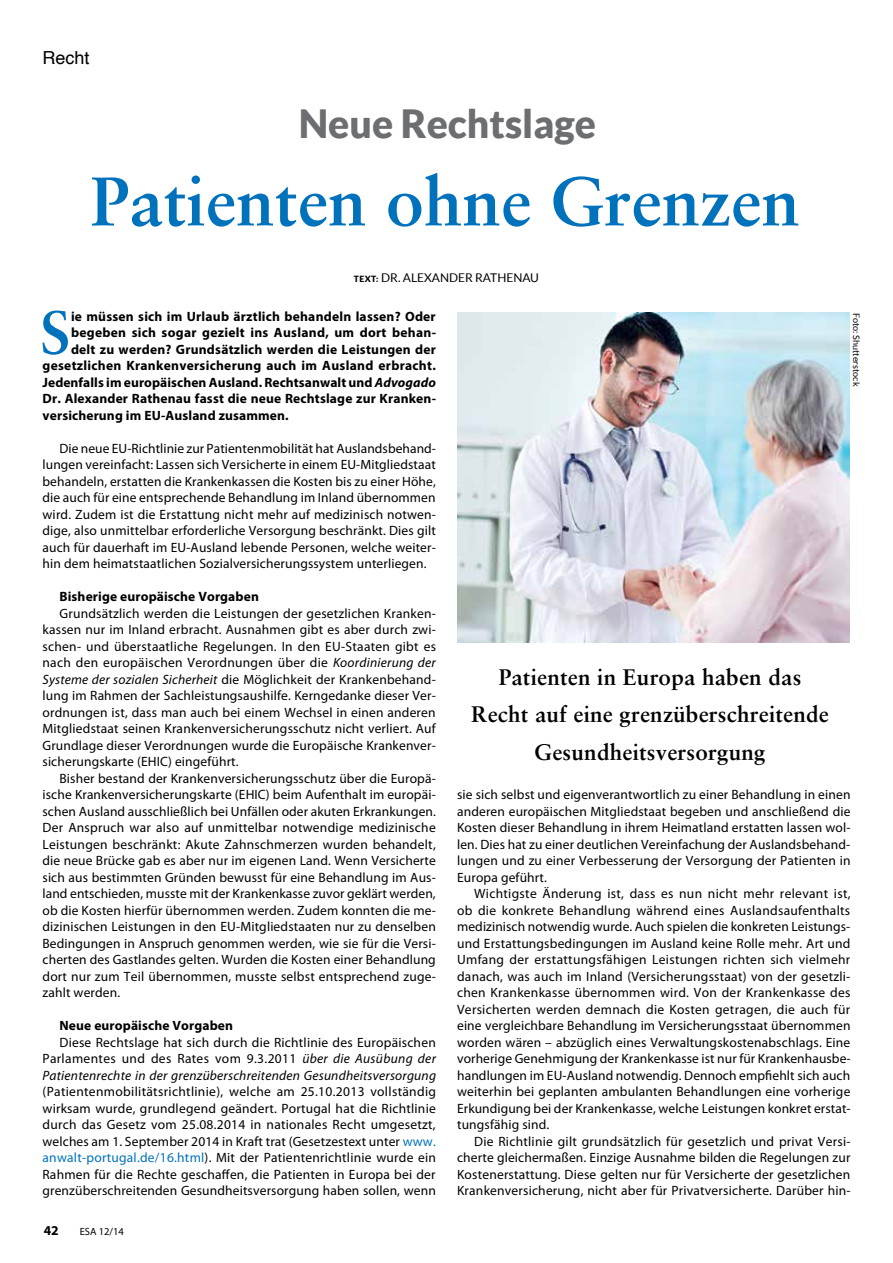
<style>
.page{position:relative;width:893px;height:1263px;background:#fff}
.page>*{position:absolute;margin:0;border:0;box-sizing:border-box;transform-origin:0 0}
.t1{font:700 69px "Sabon";color:#0072bc}
.t2{font:700 60.75px "Sabon";color:#0072bc}
.t3{font:900 39px "Lato";color:#6d6e71}
.t4{font:700 22.5px/37.5px "Sabon";letter-spacing:.01em;color:#000;text-align:center}
.t5{font:18px "Helvetica";color:#000}
.t6{font:13.5px/16.5px "Myriad Pro";letter-spacing:.01em;color:#000;text-align:justify}
.t7{font:700 13.5px "Myriad Pro";letter-spacing:.015em;color:#000}
.t8{font:12px "Lato";color:#000}
.t9{font:10.5px "Myriad Pro";color:#000}
.t10{font:9px "Lato";color:#000}
.s1{font-weight:900;font-size:8.55px}
.s2{font-style:italic}
.s3{color:#0072bc}
</style>
<div class="page">
<img style="left:457px;top:313px;width:392px;height:329px">
<h3 class="t5" style="left:43px;top:44px;width:49px">Recht</h3>
<h3 class="t3" style="left:299px;top:101px;width:299px">Neue Rechtslage</h3>
<h1 class="t1" style="left:90px;top:159px;width:711px">Patienten ohne Grenzen</h1>
<p class="t8" style="left:354px;top:271px;width:187px"><span class="s1">TEXT:</span> DR. ALEXANDER RATHENAU</p>
<h2 class="t2" style="left:40px;top:295px;width:32px">S</h2>
<p class="t7" style="left:71px;top:307px;width:366px">ie müssen sich im Urlaub ärztlich behandeln lassen? Oder</p>
<p class="t7" style="left:71px;top:324px;width:367px">begeben sich sogar gezielt ins Ausland, um dort behan-</p>
<p class="t7" style="left:71px;top:340px;width:366px">delt zu werden? Grundsätzlich werden die Leistungen der</p>
<p class="t7" style="left:43px;top:357px;width:395px">gesetzlichen Krankenversicherung auch im Ausland erbracht.</p>
<p class="t7" style="left:43px;top:373px;width:395px">Jedenfalls im europäischen Ausland. Rechtsanwalt und <span class="s2">Advogado</span></p>
<p class="t7" style="left:43px;top:390px;width:395px">Dr. Alexander Rathenau fasst die neue Rechtslage zur Kranken-</p>
<p class="t7" style="left:43px;top:406px;width:248px">versicherung im EU-Ausland zusammen.</p>
<p class="t6" style="left:43px;top:440px;width:395px;text-indent:17px">Die neue EU-Richtlinie zur Patientenmobilität hat Auslandsbehand&shy;lungen vereinfacht: Lassen sich Versicherte in einem EU-Mitgliedstaat behandeln, erstatten die Krankenkassen die Kosten bis zu einer Höhe, die auch für eine entsprechende Behandlung im Inland übernommen wird. Zudem ist die Erstattung nicht mehr auf medizinisch notwen&shy;dige, also unmittelbar erforderliche Versorgung beschränkt. Dies gilt auch für dauerhaft im EU-Ausland lebende Personen, welche weiter&shy;hin dem heimatstaatlichen Sozialversicherungssystem unterliegen.</p>
<p class="t7" style="left:60px;top:588px;width:201px">Bisherige europäische Vorgaben</p>
<p class="t6" style="left:43px;top:605px;width:395px;text-indent:17px">Grundsätzlich werden die Leistungen der gesetzlichen Kranken&shy;kassen nur im Inland erbracht. Ausnahmen gibt es aber durch zwi&shy;schen- und überstaatliche Regelungen. In den EU-Staaten gibt es nach den europäischen Verordnungen über die <span class="s2">Koordinierung der Systeme der sozialen Sicherheit</span> die Möglichkeit der Krankenbehand&shy;lung im Rahmen der Sachleistungsaushilfe. Kerngedanke dieser Ver&shy;ordnungen ist, dass man auch bei einem Wechsel in einen anderen Mitgliedstaat seinen Krankenversicherungsschutz nicht verliert. Auf Grundlage dieser Verordnungen wurde die Europäische Krankenver&shy;sicherungskarte (EHIC) eingeführt.</p>
<p class="t6" style="left:43px;top:770px;width:395px;text-indent:17px">Bisher bestand der Krankenversicherungsschutz über die Europä&shy;ische Krankenversicherungskarte (EHIC) beim Aufenthalt im europäi&shy;schen Ausland ausschließlich bei Unfällen oder akuten Erkrankungen.<br>Der Anspruch war also auf unmittelbar notwendige medizinische Leistungen beschränkt: Akute Zahnschmerzen wurden behandelt, die neue Brücke gab es aber nur im eigenen Land. Wenn Versicherte sich aus bestimmten Gründen bewusst für eine Behandlung im Aus&shy;land entschieden, musste mit der Krankenkasse zuvor geklärt werden, ob die Kosten hierfür übernommen werden. Zudem konnten die me&shy;dizinischen Leistungen in den EU-Mitgliedstaaten nur zu denselben Bedingungen in Anspruch genommen werden, wie sie für die Versi&shy;cherten des Gastlandes gelten. Wurden die Kosten einer Behandlung dort nur zum Teil übernommen, musste selbst entsprechend zuge&shy;zahlt werden.</p>
<p class="t7" style="left:60px;top:1017px;width:175px">Neue europäische Vorgaben</p>
<p class="t6" style="left:43px;top:1034px;width:395px;text-indent:17px">Diese Rechtslage hat sich durch die Richtlinie des Europäischen Parlamentes und des Rates vom 9.3.2011 <span class="s2">über die Ausübung der Patientenrechte in der grenzüberschreitenden Gesundheitsversorgung</span></p>
<p class="t6" style="left:43px;top:1083px;width:395px">(Patientenmobilitätsrichtlinie), welche am 25.10.2013 vollständig wirksam wurde, grundlegend geändert. Portugal hat die Richtlinie durch das Gesetz vom 25.08.2014 in nationales Recht umgesetzt, welches am 1. September 2014 in Kraft trat (Gesetzestext unter <span class="s3">www. anwalt-portugal.de/16.html</span>). Mit der Patientenrichtlinie wurde ein Rahmen für die Rechte geschaffen, die Patienten in Europa bei der grenzüberschreitenden Gesundheitsversorgung haben sollen, wenn</p>
<p class="t7" style="left:44px;top:1222px;width:16px">42</p>
<p class="t9" style="left:80px;top:1225px;width:46px">ESA 12/14</p>
<p class="t10" style="left:861px;top:313px;width:75px;rotate:90deg">Foto: Shutterstock</p>
<h3 class="t4" style="left:471px;top:658px;width:359px">Patienten in Europa haben das<br>Recht auf eine grenzüberschreitende<br>Gesundheitsversorgung</h3>
<p class="t6" style="left:457px;top:786px;width:395px">sie sich selbst und eigenverantwortlich zu einer Behandlung in einen anderen europäischen Mitgliedstaat begeben und anschließend die Kosten dieser Behandlung in ihrem Heimatland erstatten lassen wol&shy;len. Dies hat zu einer deutlichen Vereinfachung der Auslandsbehand&shy;lungen und zu einer Verbesserung der Versorgung der Patienten in Europa geführt.</p>
<p class="t6" style="left:457px;top:885px;width:395px;text-indent:17px">Wichtigste Änderung ist, dass es nun nicht mehr relevant ist, ob die konkrete Behandlung während eines Auslandsaufenthalts medizinisch notwendig wurde. Auch spielen die konkreten Leistungs&shy;und Erstattungsbedingungen im Ausland keine Rolle mehr. Art und Umfang der erstattungsfähigen Leistungen richten sich vielmehr danach, was auch im Inland (Versicherungsstaat) von der gesetzli&shy;chen Krankenkasse übernommen wird. Von der Krankenkasse des Versicherten werden demnach die Kosten getragen, die auch für eine vergleichbare Behandlung im Versicherungsstaat übernommen worden wären – abzüglich eines Verwaltungskostenabschlags. Eine vorherige Genehmigung der Krankenkasse ist nur für Krankenhausbe&shy;handlungen im EU-Ausland notwendig. Dennoch empfiehlt sich auch weiterhin bei geplanten ambulanten Behandlungen eine vorherige Erkundigung bei der Krankenkasse, welche Leistungen konkret erstat&shy;tungsfähig sind.</p>
<p class="t6" style="left:457px;top:1133px;width:395px;text-indent:17px">Die Richtlinie gilt grundsätzlich für gesetzlich und privat Versi&shy;cherte gleichermaßen. Einzige Ausnahme bilden die Regelungen zur Kostenerstattung. Diese gelten nur für Versicherte der gesetzlichen Krankenversicherung, nicht aber für Privatversicherte. Darüber hin-</p>
</div>
